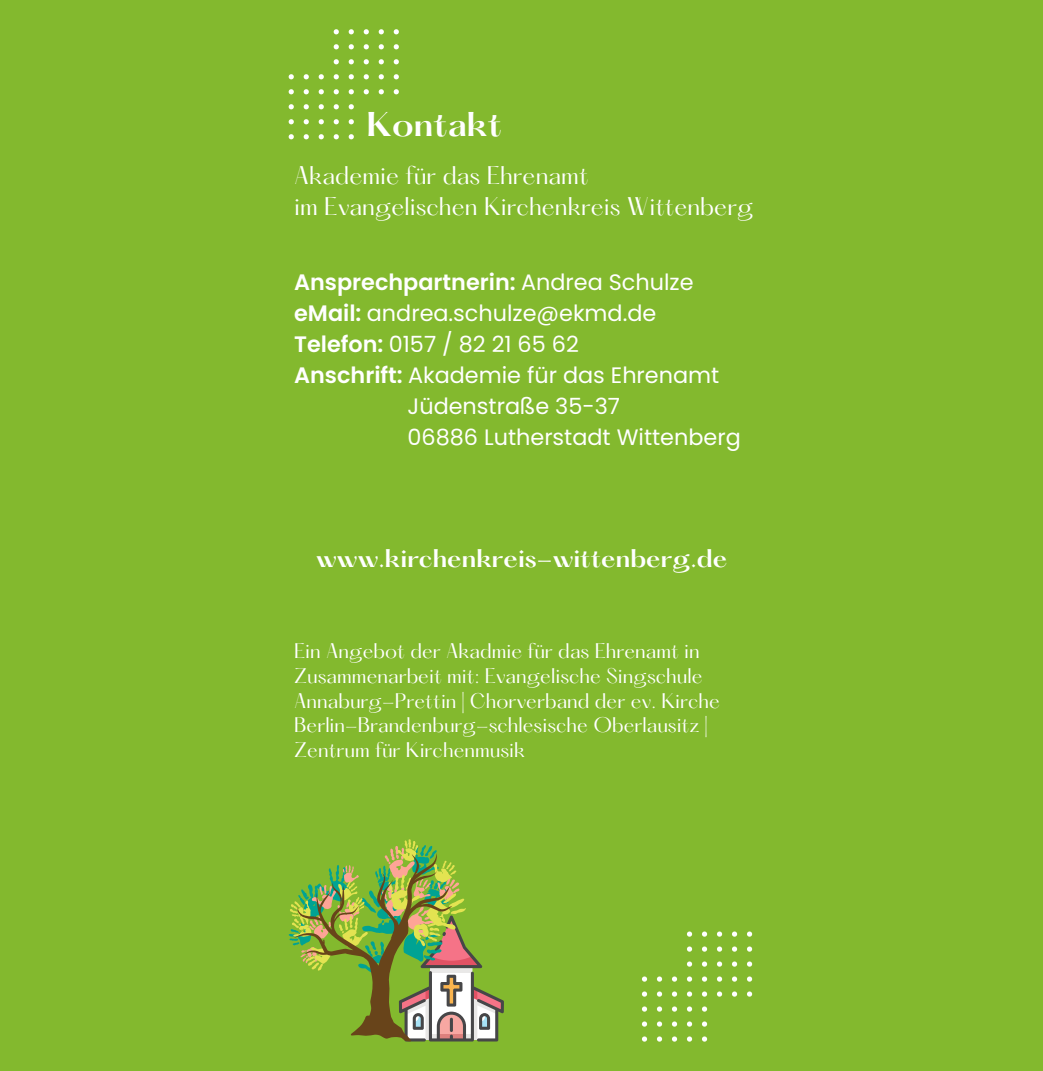
<style>
.page{position:relative;width:1043px;height:1071px;background:#fff}
.page>*{position:absolute;margin:0;border:0;box-sizing:border-box;transform-origin:0 0}
.t1{font:600 30.1px "Hatton";color:#fff}
.t2{font:22.4px "Poppins";color:#fff}
.t3{font:22.4px/30.4px "Hatton";color:#fff}
.t4{font:600 22.4px "Poppins";color:#fff}
.t5{font:600 22.4px "Hatton";color:#fff}
.t6{font:18.55px/24.7px "Hatton";color:#fff}
.s1{font-weight:400}
.s2{font-weight:600}
</style>
<div class="page">
<div style="left:0;top:0;width:1042px;height:1071px;background:#83b92e"></div>
<svg style="left:747px;top:932px;width:5px;height:5px"></svg>
<svg style="left:747px;top:947px;width:5px;height:5px"></svg>
<svg style="left:747px;top:961px;width:5px;height:6px"></svg>
<svg style="left:747px;top:976px;width:5px;height:6px"></svg>
<svg style="left:747px;top:991px;width:5px;height:6px"></svg>
<svg style="left:732px;top:932px;width:5px;height:5px"></svg>
<svg style="left:732px;top:947px;width:5px;height:5px"></svg>
<svg style="left:732px;top:961px;width:5px;height:6px"></svg>
<svg style="left:732px;top:976px;width:5px;height:6px"></svg>
<svg style="left:732px;top:991px;width:5px;height:6px"></svg>
<svg style="left:717px;top:932px;width:5px;height:5px"></svg>
<svg style="left:717px;top:947px;width:5px;height:5px"></svg>
<svg style="left:717px;top:961px;width:5px;height:6px"></svg>
<svg style="left:717px;top:976px;width:5px;height:6px"></svg>
<svg style="left:717px;top:991px;width:5px;height:6px"></svg>
<svg style="left:702px;top:932px;width:5px;height:5px"></svg>
<svg style="left:702px;top:947px;width:5px;height:5px"></svg>
<svg style="left:702px;top:961px;width:5px;height:6px"></svg>
<svg style="left:702px;top:976px;width:5px;height:6px"></svg>
<svg style="left:702px;top:991px;width:5px;height:6px"></svg>
<svg style="left:702px;top:1006px;width:5px;height:6px"></svg>
<svg style="left:702px;top:1021px;width:5px;height:6px"></svg>
<svg style="left:702px;top:1036px;width:5px;height:6px"></svg>
<svg style="left:687px;top:932px;width:5px;height:5px"></svg>
<svg style="left:687px;top:947px;width:5px;height:5px"></svg>
<svg style="left:687px;top:961px;width:5px;height:6px"></svg>
<svg style="left:687px;top:976px;width:5px;height:6px"></svg>
<svg style="left:687px;top:991px;width:5px;height:6px"></svg>
<svg style="left:687px;top:1006px;width:5px;height:6px"></svg>
<svg style="left:687px;top:1021px;width:5px;height:6px"></svg>
<svg style="left:687px;top:1036px;width:5px;height:6px"></svg>
<svg style="left:672px;top:976px;width:5px;height:6px"></svg>
<svg style="left:672px;top:991px;width:5px;height:6px"></svg>
<svg style="left:672px;top:1006px;width:5px;height:6px"></svg>
<svg style="left:672px;top:1021px;width:5px;height:6px"></svg>
<svg style="left:672px;top:1036px;width:5px;height:6px"></svg>
<svg style="left:657px;top:976px;width:5px;height:6px"></svg>
<svg style="left:657px;top:991px;width:5px;height:6px"></svg>
<svg style="left:657px;top:1006px;width:5px;height:6px"></svg>
<svg style="left:657px;top:1021px;width:5px;height:6px"></svg>
<svg style="left:657px;top:1036px;width:5px;height:6px"></svg>
<svg style="left:642px;top:976px;width:5px;height:6px"></svg>
<svg style="left:642px;top:991px;width:5px;height:6px"></svg>
<svg style="left:642px;top:1006px;width:5px;height:6px"></svg>
<svg style="left:642px;top:1021px;width:5px;height:6px"></svg>
<svg style="left:642px;top:1036px;width:5px;height:6px"></svg>
<svg style="left:393px;top:29px;width:6px;height:5px"></svg>
<svg style="left:393px;top:44px;width:6px;height:5px"></svg>
<svg style="left:393px;top:59px;width:6px;height:5px"></svg>
<svg style="left:393px;top:74px;width:6px;height:5px"></svg>
<svg style="left:393px;top:89px;width:6px;height:5px"></svg>
<svg style="left:378px;top:29px;width:6px;height:5px"></svg>
<svg style="left:378px;top:44px;width:6px;height:5px"></svg>
<svg style="left:378px;top:59px;width:6px;height:5px"></svg>
<svg style="left:378px;top:74px;width:6px;height:5px"></svg>
<svg style="left:378px;top:89px;width:6px;height:5px"></svg>
<svg style="left:363px;top:29px;width:6px;height:5px"></svg>
<svg style="left:363px;top:44px;width:6px;height:5px"></svg>
<svg style="left:363px;top:59px;width:6px;height:5px"></svg>
<svg style="left:363px;top:74px;width:6px;height:5px"></svg>
<svg style="left:363px;top:89px;width:6px;height:5px"></svg>
<svg style="left:348px;top:29px;width:6px;height:5px"></svg>
<svg style="left:348px;top:44px;width:6px;height:5px"></svg>
<svg style="left:348px;top:59px;width:6px;height:5px"></svg>
<svg style="left:348px;top:74px;width:6px;height:5px"></svg>
<svg style="left:348px;top:89px;width:6px;height:5px"></svg>
<svg style="left:348px;top:104px;width:6px;height:5px"></svg>
<svg style="left:348px;top:119px;width:6px;height:5px"></svg>
<svg style="left:348px;top:134px;width:6px;height:5px"></svg>
<svg style="left:333px;top:29px;width:6px;height:5px"></svg>
<svg style="left:333px;top:44px;width:6px;height:5px"></svg>
<svg style="left:333px;top:59px;width:6px;height:5px"></svg>
<svg style="left:333px;top:74px;width:6px;height:5px"></svg>
<svg style="left:333px;top:89px;width:6px;height:5px"></svg>
<svg style="left:333px;top:104px;width:6px;height:5px"></svg>
<svg style="left:333px;top:119px;width:6px;height:5px"></svg>
<svg style="left:333px;top:134px;width:6px;height:5px"></svg>
<svg style="left:318px;top:74px;width:6px;height:5px"></svg>
<svg style="left:318px;top:89px;width:6px;height:5px"></svg>
<svg style="left:318px;top:104px;width:6px;height:5px"></svg>
<svg style="left:318px;top:119px;width:6px;height:5px"></svg>
<svg style="left:318px;top:134px;width:6px;height:5px"></svg>
<svg style="left:303px;top:74px;width:6px;height:5px"></svg>
<svg style="left:303px;top:89px;width:6px;height:5px"></svg>
<svg style="left:303px;top:104px;width:6px;height:5px"></svg>
<svg style="left:303px;top:119px;width:6px;height:5px"></svg>
<svg style="left:303px;top:134px;width:6px;height:5px"></svg>
<svg style="left:288px;top:74px;width:6px;height:5px"></svg>
<svg style="left:288px;top:89px;width:6px;height:5px"></svg>
<svg style="left:288px;top:104px;width:6px;height:5px"></svg>
<svg style="left:288px;top:119px;width:6px;height:5px"></svg>
<svg style="left:288px;top:134px;width:6px;height:5px"></svg>
<svg style="left:288px;top:839px;width:216px;height:203px"></svg>
<p class="t1" style="left:366px;top:110px;width:137px">Kontakt</p>
<h1 class="t3" style="left:294px;top:163px;width:460px">Akademie für das Ehrenamt<br>im Evangelischen Kirchenkreis Wittenberg</h1>
<h3 class="t4" style="left:294px;top:267px;width:401px">Ansprechpartnerin: <span class="s1">Andrea Schulze</span></h3>
<h3 class="t2" style="left:294px;top:298px;width:363px"><span class="s2">eMail:</span> andrea.schulze@ekmd.de</h3>
<h3 class="t2" style="left:294px;top:328px;width:286px"><span class="s2">Telefon:</span> 0157 / 82 21 65 62</h3>
<h3 class="t2" style="left:294px;top:359px;width:426px"><span class="s2">Anschrift:</span> Akademie für das Ehrenamt</h3>
<h3 class="t2" style="left:407px;top:390px;width:214px">Jüdenstraße 35-37</h3>
<h3 class="t2" style="left:407px;top:421px;width:335px">06886 Lutherstadt Wittenberg</h3>
<h2 class="t5" style="left:315px;top:548px;width:413px">www.kirchenkreis-wittenberg.de</h2>
<p class="t6" style="left:294px;top:641px;width:427px">Ein Angebot der Akadmie für das Ehrenamt in Zusammenarbeit mit: Evangelische Singschule Annaburg-Prettin | Chorverband der ev. Kirche Berlin-Brandenburg-schlesische Oberlausitz | Zentrum für Kirchenmusik</p>
</div>
